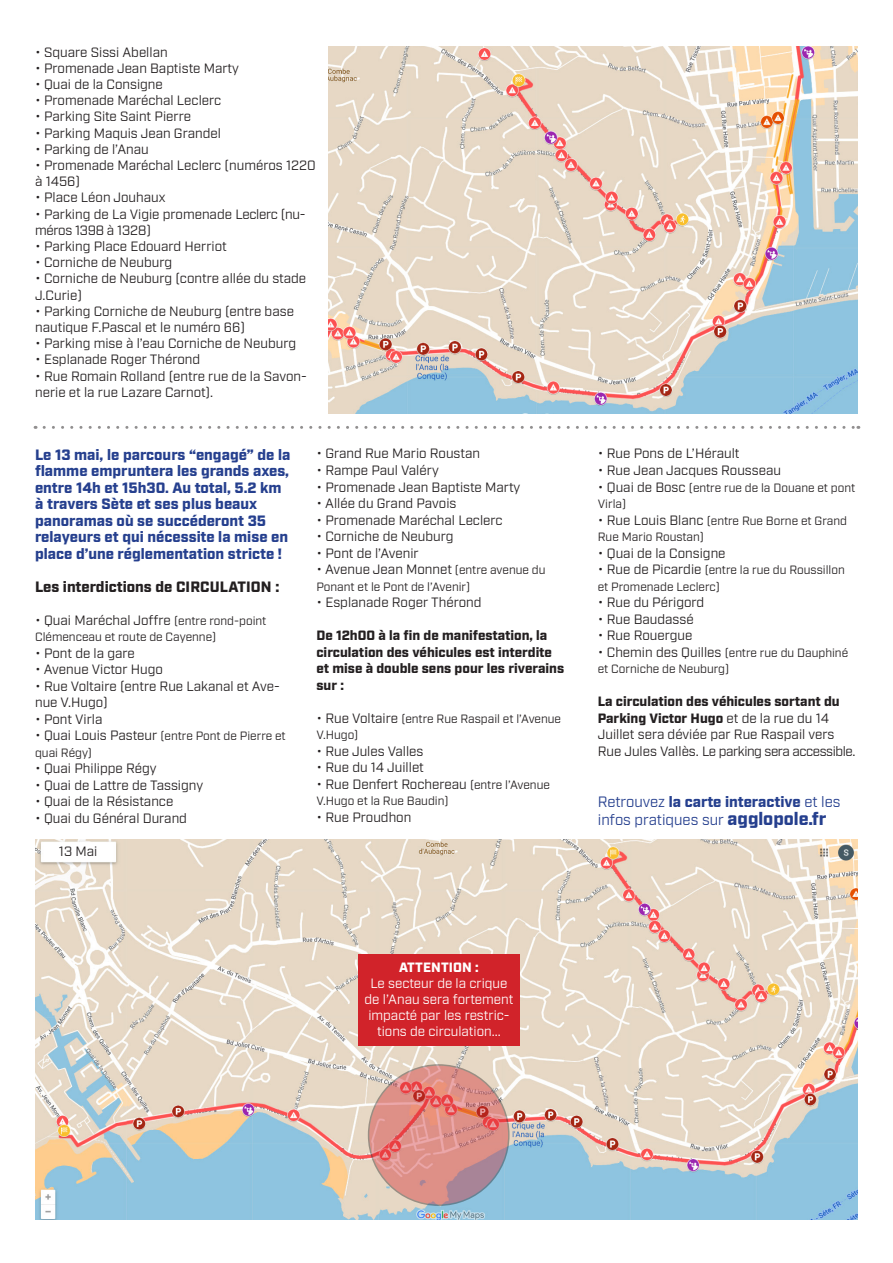
<style>
.page{position:relative;width:893px;height:1263px;background:#fff}
.page>*{position:absolute;margin:0;border:0;box-sizing:border-box;transform-origin:0 0}
.t1{font:900 15px/16.5px "Industry";color:#253f8e}
.t2{font:15px/18px "Industry";color:#253f8e}
.t3{font:900 15px "Industry";color:#231f20}
.t4{font:13.5px/16.2px "Industry";color:#231f20}
.t5{font:900 13.5px/16.5px "Industry";color:#231f20}
.t6{font:13.5px/16.2px "Industry";color:#fff;text-align:center}
.t7{font:900 13.5px "Industry";letter-spacing:.01em;color:#fff}
.t8{font:12px/16.5px "Industry";color:#231f20}
.s1{font-size:12px}
.s2{font-size:13.5px}
.s3{font-weight:900}
.s4{font-weight:900;font-size:18px}
</style>
<div class="page">
<img style="left:329px;top:47px;width:529px;height:367px">
<img style="left:35px;top:840px;width:823px;height:379px">
<svg style="left:369px;top:1065px;width:140px;height:140px;fill:#de9087"></svg>
<div style="left:358px;top:955px;width:162px;height:91px;background:#d1232a"></div>
<div style="left:45px;top:846px;width:67px;height:14px;background:#fff"></div>
<svg style="left:44px;top:426px;width:815px;height:3px"></svg>
<p class="t4" style="left:35px;top:44px;width:134px">• Square Sissi Abellan</p>
<p class="t4" style="left:35px;top:60px;width:205px">• Promenade Jean Baptiste Marty</p>
<p class="t4" style="left:35px;top:77px;width:129px">• Quai de la Consigne</p>
<p class="t4" style="left:35px;top:93px;width:188px">• Promenade Maréchal Leclerc</p>
<p class="t4" style="left:35px;top:109px;width:157px">• Parking Site Saint Pierre</p>
<p class="t4" style="left:35px;top:125px;width:187px">• Parking Maquis Jean Grandel</p>
<p class="t4" style="left:35px;top:141px;width:115px">• Parking de l’Anau</p>
<p class="t4" style="left:35px;top:158px;width:282px">• Promenade Maréchal Leclerc (numéros 1220 à 1456)</p>
<p class="t4" style="left:35px;top:190px;width:132px">• Place Léon Jouhaux</p>
<p class="t4" style="left:35px;top:206px;width:272px">• Parking de La Vigie promenade Leclerc (nu&shy;méros 1398 à 1328)</p>
<p class="t4" style="left:35px;top:239px;width:193px">• Parking Place Edouard Herriot</p>
<p class="t4" style="left:35px;top:255px;width:139px">• Corniche de Neuburg</p>
<p class="t4" style="left:35px;top:271px;width:273px">• Corniche de Neuburg (contre allée du stade<br>J.Curie)</p>
<p class="t4" style="left:35px;top:303px;width:260px">• Parking Corniche de Neuburg (entre base nautique F.Pascal et le numéro 66)</p>
<p class="t4" style="left:35px;top:336px;width:263px">• Parking mise à l’eau Corniche de Neuburg</p>
<p class="t4" style="left:35px;top:352px;width:167px">• Esplanade Roger Thérond</p>
<p class="t4" style="left:35px;top:368px;width:273px">• Rue Romain Rolland (entre rue de la Savon&shy;nerie et la rue Lazare Carnot).</p>
<p class="t1" style="left:35px;top:447px;width:257px">Le 13 mai, le parcours “engagé” de la flamme empruntera les grands axes, entre 14h et 15h30. Au total, 5.2 km à travers Sète et ses plus beaux panoramas où se succéderont 35 relayeurs et qui nécessite la mise en place d’une réglementation stricte !</p>
<p class="t3" style="left:35px;top:577px;width:246px">Les interdictions de CIRCULATION :</p>
<p class="t4" style="left:35px;top:612px;width:233px">• Quai Maréchal Joffre <span class="s1">(entre rond-point</span></p>
<p class="t8" style="left:35px;top:629px;width:183px">Clémenceau et route de Cayenne)</p>
<p class="t4" style="left:35px;top:645px;width:101px">• Pont de la gare</p>
<p class="t4" style="left:35px;top:662px;width:129px">• Avenue Victor Hugo</p>
<p class="t4" style="left:35px;top:678px;width:246px">• Rue Voltaire (entre Rue Lakanal et Ave&shy;nue V.Hugo)</p>
<p class="t4" style="left:35px;top:711px;width:69px">• Pont Virla</p>
<p class="t8" style="left:35px;top:728px;width:252px"><span class="s2">• Quai Louis Pasteur</span> (entre Pont de Pierre et quai Régy)</p>
<p class="t4" style="left:35px;top:761px;width:123px">• Quai Philippe Régy</p>
<p class="t4" style="left:35px;top:777px;width:170px">• Quai de Lattre de Tassigny</p>
<p class="t4" style="left:35px;top:794px;width:140px">• Quai de la Résistance</p>
<p class="t4" style="left:35px;top:810px;width:153px">• Quai du Général Durand</p>
<p class="t4" style="left:59px;top:843px;width:40px">13 Mai</p>
<p class="t4" style="left:316px;top:446px;width:165px">• Grand Rue Mario Roustan</p>
<p class="t4" style="left:316px;top:462px;width:124px">• Rampe Paul Valéry</p>
<p class="t4" style="left:316px;top:479px;width:205px">• Promenade Jean Baptiste Marty</p>
<p class="t4" style="left:316px;top:495px;width:142px">• Allée du Grand Pavois</p>
<p class="t4" style="left:316px;top:512px;width:188px">• Promenade Maréchal Leclerc</p>
<p class="t4" style="left:316px;top:528px;width:139px">• Corniche de Neuburg</p>
<p class="t4" style="left:316px;top:545px;width:104px">• Pont de l’Avenir</p>
<p class="t4" style="left:316px;top:561px;width:231px">• Avenue Jean Monnet <span class="s1">(entre avenue du</span></p>
<p class="t8" style="left:316px;top:578px;width:155px">Ponant et le Pont de l’Avenir)</p>
<p class="t4" style="left:316px;top:594px;width:167px">• Esplanade Roger Thérond</p>
<p class="t5" style="left:316px;top:628px;width:249px">De 12h00 à la fin de manifestation, la circulation des véhicules est interdite et mise à double sens pour les riverains sur :</p>
<p class="t8" style="left:316px;top:710px;width:246px"><span class="s2">• Rue Voltaire</span> (entre Rue Raspail et l’Avenue<br>V.Hugo)</p>
<p class="t4" style="left:316px;top:743px;width:109px">• Rue Jules Valles</p>
<p class="t4" style="left:316px;top:759px;width:109px">• Rue du 14 Juillet</p>
<p class="t4" style="left:316px;top:776px;width:235px">• Rue Denfert Rochereau <span class="s1">(entre l’Avenue</span></p>
<p class="t8" style="left:316px;top:793px;width:134px">V.Hugo et la Rue Baudin)</p>
<p class="t4" style="left:316px;top:809px;width:96px">• Rue Proudhon</p>
<p class="t4" style="left:598px;top:446px;width:143px">• Rue Pons de L’Hérault</p>
<p class="t4" style="left:598px;top:462px;width:185px">• Rue Jean Jacques Rousseau</p>
<p class="t8" style="left:598px;top:479px;width:259px"><span class="s2">• Quai de Bosc</span> (entre rue de la Douane et pont<br>Virla)</p>
<p class="t8" style="left:598px;top:512px;width:251px"><span class="s2">• Rue Louis Blanc</span> (entre Rue Borne et Grand<br>Rue Mario Roustan)</p>
<p class="t4" style="left:598px;top:545px;width:129px">• Quai de la Consigne</p>
<p class="t8" style="left:598px;top:562px;width:248px"><span class="s2">• Rue de Picardie</span> (entre la rue du Roussillon et Promenade Leclerc)</p>
<p class="t4" style="left:598px;top:594px;width:108px">• Rue du Périgord</p>
<p class="t4" style="left:598px;top:611px;width:98px">• Rue Baudassé</p>
<p class="t4" style="left:598px;top:627px;width:96px">• Rue Rouergue</p>
<p class="t8" style="left:598px;top:644px;width:252px"><span class="s2">• Chemin des Quilles</span> (entre rue du Dauphiné et Corniche de Neuburg)</p>
<p class="t4" style="left:598px;top:693px;width:259px"><span class="s3">La circulation des véhicules sortant du Parking Victor Hugo</span> et de la rue du 14<br>Juillet sera déviée par Rue Raspail vers Rue Jules Vallès. Le parking sera accessible.</p>
<p class="t2" style="left:598px;top:793px;width:244px">Retrouvez <span class="s3">la carte interactive</span> et les infos pratiques sur <span class="s4">agglopole.fr</span></p>
<p class="t7" style="left:399px;top:959px;width:81px">ATTENTION :</p>
<p class="t6" style="left:365px;top:975px;width:150px">Le secteur de la crique de l’Anau sera fortement impacté par les restric&shy;tions de circulation...</p>
</div>
